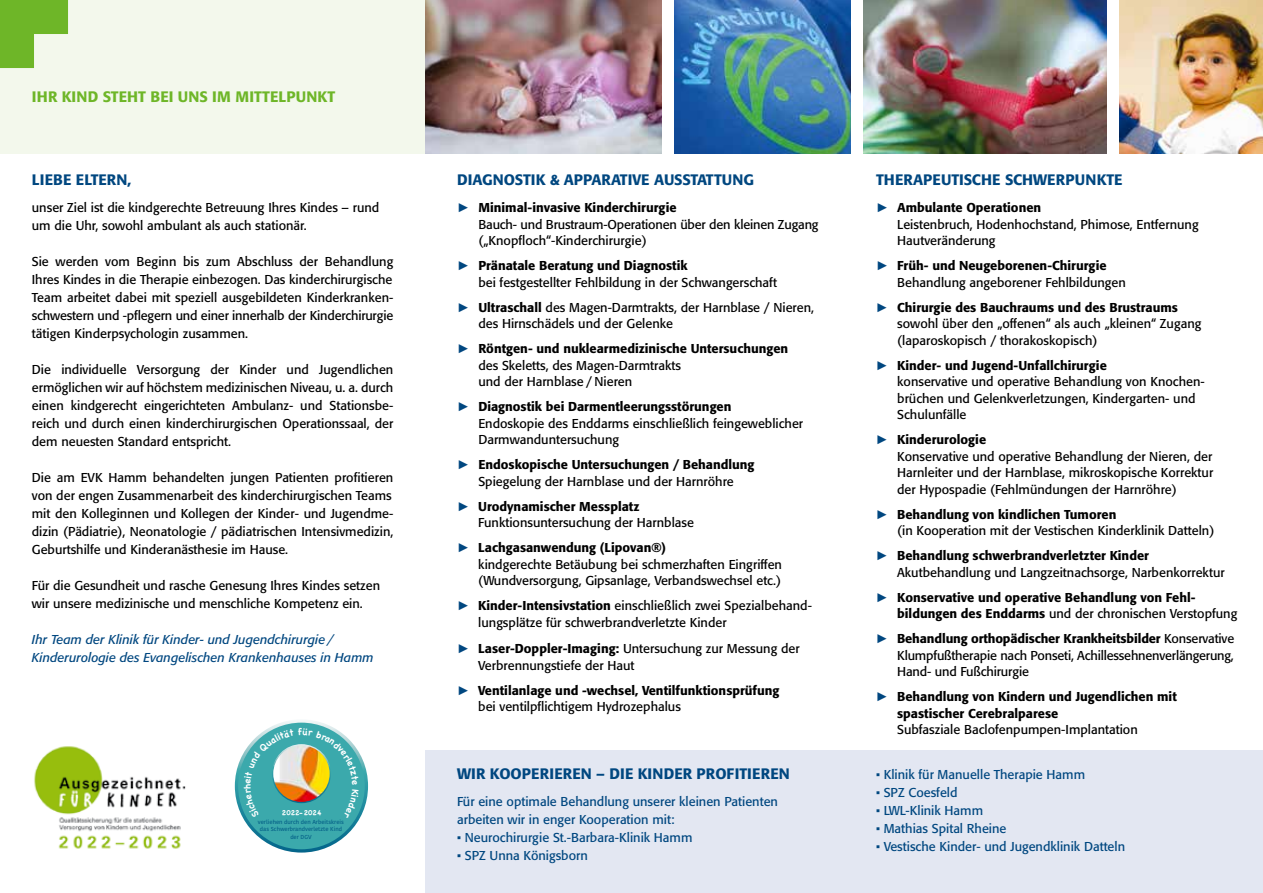
<style>
.page{position:relative;width:1263px;height:893px;background:#fff}
.page>*{position:absolute;margin:0;border:0;box-sizing:border-box;transform-origin:0 0}
.t1{font:500 15px "Formata BQ";color:#004780}
.t2{font:500 15px "Formata BQ";letter-spacing:.01em;color:#6eb628}
.t3{font:12.75px/16.5px "Formata BQ";color:#000}
.t4{font:500 12.75px/16.5px "Formata BQ";color:#000}
.t5{font:12.75px/18px "Formata BQ";color:#004780}
.t6{font:italic 12.75px/18px "Formata BQ";color:#004780}
.t7{font:700 7.2px "Chalkboard";color:#fff}
.t8{font:500 5.7px/7.2px "Kohinoor Bangla";color:#025d86;text-align:center}
.s1{font-family:"Arial";color:#004780}
.s2{font-weight:500}
.s3{font-family:"Arial";font-weight:400;color:#004780}
.s4{font-weight:400}
</style>
<div class="page">
<div style="left:0;top:0;width:425px;height:154px;background:#f3f8ec"></div>
<svg style="left:0;top:0;width:68px;height:68px"></svg>
<img style="left:425px;top:0;width:236px;height:154px">
<img style="left:34px;top:746px;width:152px;height:103px">
<img style="left:674px;top:0;width:176px;height:154px">
<img style="left:863px;top:0;width:243px;height:154px">
<img style="left:1119px;top:0;width:144px;height:154px">
<div style="left:425px;top:750px;width:838px;height:143px;background:#e3e7f2"></div>
<svg style="left:235px;top:720px;width:133px;height:133px"></svg>
<p class="t2" style="left:32px;top:87px;width:305px">IHR KIND STEHT BEI UNS IM MITTELPUNKT</p>
<p class="t1" style="left:32px;top:171px;width:101px">LIEBE ELTERN,</p>
<p class="t3" style="left:32px;top:199px;width:349px;line-height:18px">unser Ziel ist die kindgerechte Betreuung Ihres Kindes – rund um die Uhr, sowohl ambulant als auch stationär.</p>
<p class="t3" style="left:32px;top:253px;width:363px;line-height:18px;text-align:justify">Sie werden vom Beginn bis zum Abschluss der Behandlung Ihres Kindes in die Therapie einbezogen. Das kinderchirurgische Team arbeitet dabei mit speziell ausgebildeten Kinderkranken&shy;schwestern und -pflegern und einer innerhalb der Kinderchirurgie tätigen Kinderpsychologin zusammen.</p>
<p class="t3" style="left:32px;top:361px;width:363px;line-height:18px;text-align:justify">Die individuelle Versorgung der Kinder und Jugendlichen ermöglichen wir auf höchstem medizinischen Niveau, u. a. durch einen kindgerecht eingerichteten Ambulanz- und Stationsbe&shy;reich und durch einen kinderchirurgischen Operationssaal, der dem neuesten Standard entspricht.</p>
<p class="t3" style="left:32px;top:469px;width:363px;line-height:18px">Die am EVK Hamm behandelten jungen Patienten profitieren von der engen Zusammenarbeit des kinderchirurgischen Teams mit den Kolleginnen und Kollegen der Kinder- und Jugendme&shy;dizin (Pädiatrie), Neonatologie / pädiatrischen Intensivmedizin, Geburtshilfe und Kinderanästhesie im Hause.</p>
<p class="t3" style="left:32px;top:577px;width:350px;line-height:18px">Für die Gesundheit und rasche Genesung Ihres Kindes setzen wir unsere medizinische und menschliche Kompetenz ein.</p>
<p class="t6" style="left:32px;top:631px;width:343px">Ihr Team der Klinik für Kinder- und Jugendchirurgie /<br>Kinderurologie des Evangelischen Krankenhauses in Hamm</p>
<p class="t7" style="left:282px;top:808px;width:41px">2022-2024</p>
<p class="t8" style="left:258px;top:818px;width:88px">verliehen durch den Arbeitskreis das Schwerbrandverletzte Kind der DGV</p>
<p class="t1" style="left:457px;top:171px;width:298px">DIAGNOSTIK &amp; APPARATIVE AUSSTATTUNG</p>
<p class="t3" style="left:478px;top:199px;width:342px;text-indent:-21px"><span class="s1">►</span> <span class="s2">Minimal-invasive Kinderchirurgie<br></span>Bauch- und Brustraum-Operationen über den kleinen Zugang („Knopfloch“-Kinderchirurgie)</p>
<p class="t3" style="left:478px;top:257px;width:300px;text-indent:-21px"><span class="s1">►</span> <span class="s2">Pränatale Beratung und Diagnostik<br></span>bei festgestellter Fehlbildung in der Schwangerschaft</p>
<p class="t3" style="left:478px;top:299px;width:337px;text-indent:-21px"><span class="s1">►</span> <span class="s2">Ultraschall</span> des Magen-Darmtrakts, der Harnblase / Nieren, des Hirnschädels und der Gelenke</p>
<p class="t3" style="left:478px;top:340px;width:311px;text-indent:-21px"><span class="s1">►</span> <span class="s2">Röntgen- und nuklearmedizinische Untersuchungen </span>des Skeletts, des Magen-Darmtrakts<br>und der Harnblase / Nieren</p>
<p class="t3" style="left:478px;top:398px;width:326px;text-indent:-21px"><span class="s1">►</span> <span class="s2">Diagnostik bei Darmentleerungsstörungen<br></span>Endoskopie des Enddarms einschließlich feingeweblicher<br>Darmwanduntersuchung</p>
<p class="t4" style="left:457px;top:456px;width:299px;text-align:center"><span class="s3">►</span> Endoskopische Untersuchungen / Behandlung<br><span class="s4">Spiegelung der Harnblase und der Harnröhre</span></p>
<p class="t3" style="left:478px;top:498px;width:217px;text-indent:-21px"><span class="s1">►</span> <span class="s2">Urodynamischer Messplatz<br></span>Funktionsuntersuchung der Harnblase</p>
<p class="t3" style="left:478px;top:539px;width:305px;text-indent:-21px"><span class="s1">►</span> <span class="s2">Lachgasanwendung (Lipovan®)<br></span>kindgerechte Betäubung bei schmerzhaften Eingriffen (Wundversorgung, Gipsanlage, Verbandswechsel etc.)</p>
<p class="t3" style="left:478px;top:597px;width:335px;text-indent:-21px"><span class="s1">►</span> <span class="s2">Kinder-Intensivstation</span> einschließlich zwei Spezialbehand&shy;lungsplätze für schwerbrandverletzte Kinder</p>
<p class="t3" style="left:478px;top:640px;width:323px;text-indent:-21px"><span class="s1">►</span> <span class="s2">Laser-Doppler-Imaging:</span> Untersuchung zur Messung der<br>Verbrennungstiefe der Haut</p>
<p class="t4" style="left:478px;top:682px;width:303px;text-indent:-21px"><span class="s3">►</span> Ventilanlage und -wechsel, Ventilfunktionsprüfung <span class="s4">bei ventilpflichtigem Hydrozephalus</span></p>
<p class="t1" style="left:457px;top:764px;width:334px">WIR KOOPERIEREN – DIE KINDER PROFITIEREN</p>
<p class="t5" style="left:457px;top:792px;width:322px">Für eine optimale Behandlung unserer kleinen Patienten arbeiten wir in enger Kooperation mit:</p>
<p class="t5" style="left:457px;top:828px;width:237px">• Neurochirurgie St.-Barbara-Klinik Hamm</p>
<p class="t5" style="left:457px;top:846px;width:132px">• SPZ Unna Königsborn</p>
<p class="t1" style="left:876px;top:171px;width:248px">THERAPEUTISCHE SCHWERPUNKTE</p>
<p class="t3" style="left:897px;top:199px;width:303px;text-indent:-21px"><span class="s1">►</span> <span class="s2">Ambulante Operationen<br></span>Leistenbruch, Hodenhochstand, Phimose, Entfernung<br>Hautveränderung</p>
<p class="t3" style="left:897px;top:257px;width:230px;text-indent:-21px"><span class="s1">►</span> <span class="s2">Früh- und Neugeborenen-Chirurgie<br></span>Behandlung angeborener Fehlbildungen</p>
<p class="t3" style="left:897px;top:299px;width:306px;text-indent:-21px"><span class="s1">►</span> <span class="s2">Chirurgie des Bauchraums und des Brustraums </span>sowohl über den „offenen“ als auch „kleinen“ Zugang (laparoskopisch / thorakoskopisch)</p>
<p class="t3" style="left:897px;top:357px;width:309px;text-indent:-21px"><span class="s1">►</span> <span class="s2">Kinder- und Jugend-Unfallchirurgie<br></span>konservative und operative Behandlung von Knochen&shy;brüchen und Gelenkverletzungen, Kindergarten- und Schulunfälle</p>
<p class="t3" style="left:897px;top:431px;width:318px;text-indent:-21px"><span class="s1">►</span> <span class="s2">Kinderurologie<br></span>Konservative und operative Behandlung der Nieren, der Harnleiter und der Harnblase, mikroskopische Korrektur der Hypospadie (Fehlmündungen der Harnröhre)</p>
<p class="t3" style="left:897px;top:506px;width:319px;text-indent:-21px"><span class="s1">►</span> <span class="s2">Behandlung von kindlichen Tumoren<br></span>(in Kooperation mit der Vestischen Kinderklinik Datteln)</p>
<p class="t3" style="left:897px;top:547px;width:329px;text-indent:-21px"><span class="s1">►</span> <span class="s2">Behandlung schwerbrandverletzter Kinder<br></span>Akutbehandlung und Langzeitnachsorge, Narbenkorrektur</p>
<p class="t4" style="left:897px;top:589px;width:342px;text-indent:-21px"><span class="s3">►</span> Konservative und operative Behandlung von Fehl&shy;bildungen des Enddarms <span class="s4">und der chronischen Verstopfung</span></p>
<p class="t3" style="left:897px;top:630px;width:339px;text-align:justify;text-indent:-21px"><span class="s1">►</span> <span class="s2">Behandlung orthopädischer Krankheitsbilder</span> Konservative Klumpfußtherapie nach Ponseti, Achillessehnenverlängerung, Hand- und Fußchirurgie</p>
<p class="t4" style="left:897px;top:688px;width:281px;text-indent:-21px"><span class="s3">►</span> Behandlung von Kindern und Jugendlichen mit spastischer Cerebralparese</p>
<p class="t3" style="left:897px;top:721px;width:242px">Subfasziale Baclofenpumpen-Implantation</p>
<p class="t5" style="left:876px;top:765px;width:211px">• Klinik für Manuelle Therapie Hamm</p>
<p class="t5" style="left:876px;top:783px;width:83px">• SPZ Coesfeld</p>
<p class="t5" style="left:876px;top:801px;width:109px">• LWL-Klinik Hamm</p>
<p class="t5" style="left:876px;top:819px;width:132px">• Mathias Spital Rheine</p>
<p class="t5" style="left:876px;top:837px;width:251px">• Vestische Kinder- und Jugendklinik Datteln</p>
</div>
